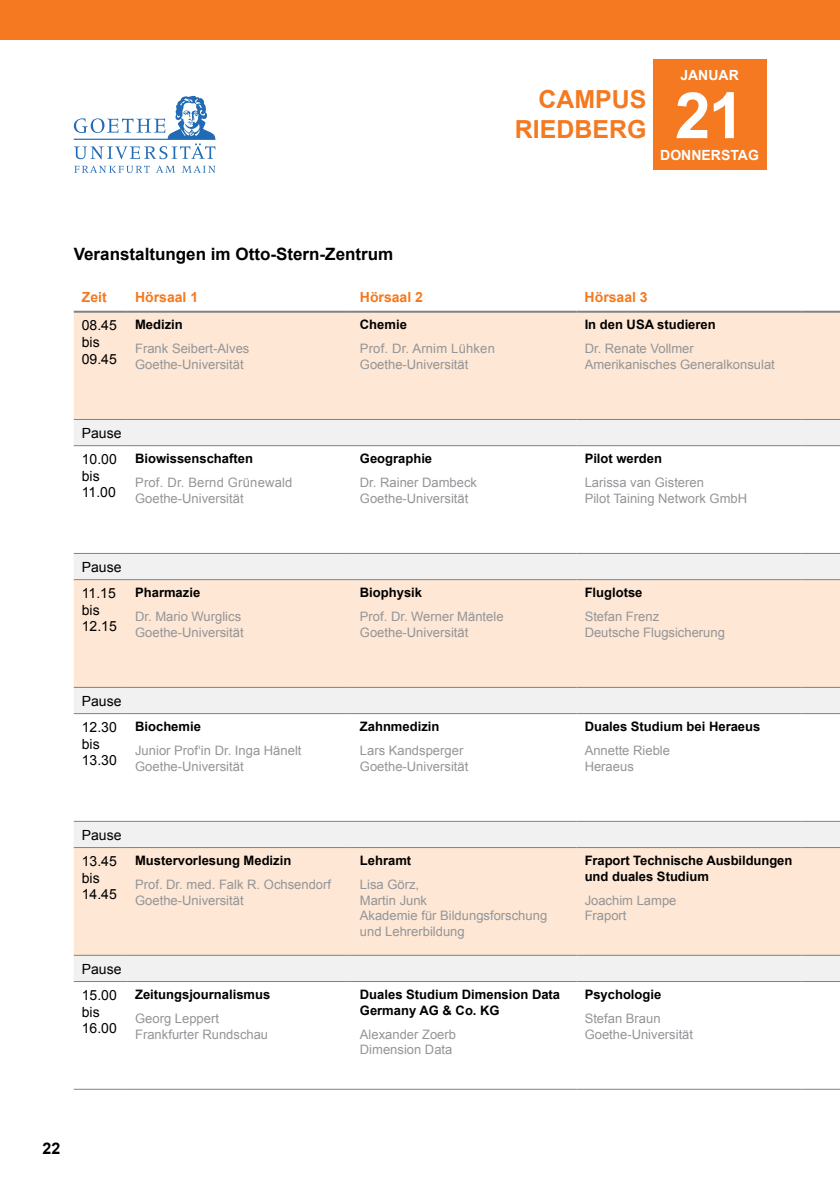
<style>
.page{position:relative;width:840px;height:1191px;background:#fff}
.page>*{position:absolute;margin:0;border:0;box-sizing:border-box;transform-origin:0 0}
.t1{font:700 64px "Arial";color:#fff}
.t2{font:700 24.8px/29.8px "Arial";color:#f47920}
.t3{font:700 17px "Arial";color:#000}
.t4{font:700 16px "Arial";color:#000}
.t5{font:14px/16.8px "Arial";color:#000}
.t6{font:700 14px "Arial";color:#f47920}
.t7{font:700 14px "Arial";color:#fff}
.t8{font:13px/15.6px "Arial";color:#939598}
.t9{font:700 13px/15.6px "Arial";color:#000}
</style>
<div class="page">
<svg style="left:74px;top:96px;width:141px;height:63px"></svg>
<svg style="left:74px;top:166px;width:76px;height:7px"></svg>
<svg style="left:156px;top:166px;width:19px;height:7px"></svg>
<svg style="left:182px;top:166px;width:33px;height:7px"></svg>
<div style="left:74px;top:313px;width:765px;height:106px;background:#fee7d4"></div>
<svg style="left:74px;top:420px;width:765px;height:561px"></svg>
<hr style="left:74px;top:1088px;width:53px;height:1px;background:#808285">
<hr style="left:127px;top:1088px;width:224px;height:1px;background:#808285">
<hr style="left:351px;top:1088px;width:225px;height:1px;background:#808285">
<hr style="left:576px;top:1088px;width:225px;height:1px;background:#808285">
<hr style="left:801px;top:1088px;width:38px;height:1px;background:#808285">
<hr style="left:74px;top:311px;width:53px;height:2px;background:#808285">
<hr style="left:127px;top:311px;width:224px;height:2px;background:#808285">
<hr style="left:351px;top:311px;width:225px;height:2px;background:#808285">
<hr style="left:576px;top:311px;width:225px;height:2px;background:#808285">
<hr style="left:801px;top:311px;width:38px;height:2px;background:#808285">
<hr style="left:74px;top:419px;width:53px;height:1px;background:#808285">
<hr style="left:127px;top:419px;width:224px;height:1px;background:#808285">
<hr style="left:351px;top:419px;width:225px;height:1px;background:#808285">
<hr style="left:576px;top:419px;width:225px;height:1px;background:#808285">
<hr style="left:801px;top:419px;width:38px;height:1px;background:#808285">
<hr style="left:74px;top:445px;width:53px;height:1px;background:#808285">
<hr style="left:127px;top:445px;width:224px;height:1px;background:#808285">
<hr style="left:351px;top:445px;width:225px;height:1px;background:#808285">
<hr style="left:576px;top:445px;width:225px;height:1px;background:#808285">
<hr style="left:801px;top:445px;width:38px;height:1px;background:#808285">
<hr style="left:74px;top:553px;width:53px;height:1px;background:#808285">
<hr style="left:127px;top:553px;width:224px;height:1px;background:#808285">
<hr style="left:351px;top:553px;width:225px;height:1px;background:#808285">
<hr style="left:576px;top:553px;width:225px;height:1px;background:#808285">
<hr style="left:801px;top:553px;width:38px;height:1px;background:#808285">
<hr style="left:74px;top:579px;width:53px;height:1px;background:#808285">
<hr style="left:127px;top:579px;width:224px;height:1px;background:#808285">
<hr style="left:351px;top:579px;width:225px;height:1px;background:#808285">
<hr style="left:576px;top:579px;width:225px;height:1px;background:#808285">
<hr style="left:801px;top:579px;width:38px;height:1px;background:#808285">
<hr style="left:74px;top:687px;width:53px;height:1px;background:#808285">
<hr style="left:127px;top:687px;width:224px;height:1px;background:#808285">
<hr style="left:351px;top:687px;width:225px;height:1px;background:#808285">
<hr style="left:576px;top:687px;width:225px;height:1px;background:#808285">
<hr style="left:801px;top:687px;width:38px;height:1px;background:#808285">
<hr style="left:74px;top:713px;width:53px;height:1px;background:#808285">
<hr style="left:127px;top:713px;width:224px;height:1px;background:#808285">
<hr style="left:351px;top:713px;width:225px;height:1px;background:#808285">
<hr style="left:576px;top:713px;width:225px;height:1px;background:#808285">
<hr style="left:801px;top:713px;width:38px;height:1px;background:#808285">
<hr style="left:74px;top:821px;width:53px;height:1px;background:#808285">
<hr style="left:127px;top:821px;width:224px;height:1px;background:#808285">
<hr style="left:351px;top:821px;width:225px;height:1px;background:#808285">
<hr style="left:576px;top:821px;width:225px;height:1px;background:#808285">
<hr style="left:801px;top:821px;width:38px;height:1px;background:#808285">
<hr style="left:74px;top:847px;width:53px;height:1px;background:#808285">
<hr style="left:127px;top:847px;width:224px;height:1px;background:#808285">
<hr style="left:351px;top:847px;width:225px;height:1px;background:#808285">
<hr style="left:576px;top:847px;width:225px;height:1px;background:#808285">
<hr style="left:801px;top:847px;width:38px;height:1px;background:#808285">
<hr style="left:74px;top:954px;width:53px;height:1px;background:#808285">
<hr style="left:127px;top:954px;width:224px;height:1px;background:#808285">
<hr style="left:351px;top:954px;width:225px;height:1px;background:#808285">
<hr style="left:576px;top:954px;width:225px;height:1px;background:#808285">
<hr style="left:801px;top:954px;width:38px;height:1px;background:#808285">
<hr style="left:74px;top:981px;width:53px;height:1px;background:#808285">
<hr style="left:127px;top:981px;width:224px;height:1px;background:#808285">
<hr style="left:351px;top:981px;width:225px;height:1px;background:#808285">
<hr style="left:576px;top:981px;width:225px;height:1px;background:#808285">
<hr style="left:801px;top:981px;width:38px;height:1px;background:#808285">
<div style="left:0;top:0;width:839px;height:40px;background:#f47920"></div>
<div style="left:652px;top:60px;width:113px;height:110px;background:#f47920"></div>
<h2 class="t2" style="left:514px;top:85px;width:61px;text-indent:24px">Campus<br>Riedberg</h2>
<p class="t7" style="left:680px;top:66px;width:60px">JANUAR</p>
<h1 class="t1" style="left:674px;top:73px;width:71px">21</h1>
<p class="t7" style="left:660px;top:146px;width:100px">DONNERSTAG</p>
<h3 class="t3" style="left:74px;top:242px;width:321px">Veranstaltungen im Otto-Stern-Zentrum</h3>
<p class="t6" style="left:82px;top:287px;width:26px">Zeit</p>
<p class="t6" style="left:135px;top:287px;width:65px">Hörsaal 1</p>
<p class="t6" style="left:360px;top:287px;width:65px">Hörsaal 2</p>
<p class="t6" style="left:584px;top:287px;width:65px">Hörsaal 3</p>
<p class="t5" style="left:82px;top:317px;width:37px">08.45 bis<br>09.45</p>
<p class="t9" style="left:135px;top:317px;width:49px">Medizin</p>
<p class="t9" style="left:360px;top:317px;width:48px">Chemie</p>
<p class="t8" style="left:360px;top:341px;width:136px">Prof. Dr. Arnim Lühken<br>Goethe-Universität</p>
<p class="t9" style="left:584px;top:317px;width:132px">In den USA studieren</p>
<p class="t8" style="left:584px;top:341px;width:192px">Dr. Renate Vollmer<br>Amerikanisches Generalkonsulat</p>
<p class="t8" style="left:135px;top:341px;width:116px">Frank Seibert-Alves<br>Goethe-Universität</p>
<p class="t5" style="left:82px;top:420px;width:41px;line-height:26.2px">Pause<br>10.00</p>
<p class="t5" style="left:82px;top:467px;width:35px">bis<br>11.00</p>
<p class="t9" style="left:135px;top:451px;width:119px">Biowissenschaften</p>
<p class="t8" style="left:135px;top:475px;width:159px">Prof. Dr. Bernd Grünewald<br>Goethe-Universität</p>
<p class="t5" style="left:82px;top:554px;width:41px;line-height:26.2px">Pause<br>11.15</p>
<p class="t5" style="left:82px;top:601px;width:37px">bis<br>12.15</p>
<p class="t9" style="left:135px;top:585px;width:67px">Pharmazie</p>
<p class="t8" style="left:135px;top:609px;width:110px">Dr. Mario Wurglics<br>Goethe-Universität</p>
<p class="t5" style="left:82px;top:687px;width:41px;line-height:26.2px">Pause<br>12.30</p>
<p class="t5" style="left:82px;top:735px;width:37px">bis<br>13.30</p>
<p class="t9" style="left:135px;top:719px;width:67px">Biochemie</p>
<p class="t8" style="left:135px;top:743px;width:168px">Junior Prof‘in Dr. Inga Hänelt<br>Goethe-Universität</p>
<p class="t5" style="left:82px;top:821px;width:41px;line-height:26.2px">Pause<br>13.45</p>
<p class="t5" style="left:82px;top:869px;width:37px">bis<br>14.45</p>
<p class="t9" style="left:135px;top:853px;width:158px">Mustervorlesung Medizin</p>
<p class="t8" style="left:135px;top:877px;width:197px">Prof. Dr. med. Falk R. Ochsendorf<br>Goethe-Universität</p>
<p class="t5" style="left:82px;top:955px;width:41px;line-height:26.2px">Pause<br>15.00</p>
<p class="t5" style="left:82px;top:1003px;width:37px">bis<br>16.00</p>
<p class="t9" style="left:135px;top:987px;width:137px">Zeitungsjournalismus</p>
<p class="t8" style="left:135px;top:1010px;width:134px">Georg Leppert<br>Frankfurter Rundschau</p>
<p class="t9" style="left:360px;top:451px;width:74px">Geographie</p>
<p class="t8" style="left:360px;top:475px;width:119px">Dr. Rainer Dambeck<br>Goethe-Universität</p>
<p class="t9" style="left:360px;top:585px;width:64px">Biophysik</p>
<p class="t8" style="left:360px;top:609px;width:145px">Prof. Dr. Werner Mäntele<br>Goethe-Universität</p>
<p class="t9" style="left:360px;top:719px;width:81px">Zahnmedizin</p>
<p class="t8" style="left:360px;top:743px;width:110px">Lars Kandsperger<br>Goethe-Universität</p>
<p class="t9" style="left:584px;top:451px;width:79px">Pilot werden</p>
<p class="t8" style="left:584px;top:475px;width:164px">Larissa van Gisteren<br>Pilot Taining Network GmbH</p>
<p class="t9" style="left:584px;top:585px;width:59px">Fluglotse</p>
<p class="t8" style="left:584px;top:609px;width:142px">Stefan Frenz<br>Deutsche Flugsicherung</p>
<p class="t9" style="left:584px;top:719px;width:177px">Duales Studium bei Heraeus</p>
<p class="t8" style="left:584px;top:743px;width:87px">Annette Rieble<br>Heraeus</p>
<p class="t9" style="left:360px;top:853px;width:53px">Lehramt</p>
<p class="t8" style="left:360px;top:877px;width:189px">Lisa Görz,<br>Martin Junk<br>Akademie für Bildungsforschung und Lehrerbildung</p>
<p class="t9" style="left:360px;top:987px;width:202px">Duales Studium Dimension Data<br>Germany AG &amp; Co. KG</p>
<p class="t8" style="left:360px;top:1026px;width:98px">Alexander Zoerb<br>Dimension Data</p>
<p class="t9" style="left:584px;top:853px;width:209px">Fraport Technische Ausbildungen und duales Studium</p>
<p class="t8" style="left:584px;top:892px;width:93px">Joachim Lampe<br>Fraport</p>
<p class="t9" style="left:584px;top:987px;width:78px">Psychologie</p>
<p class="t8" style="left:584px;top:1010px;width:110px">Stefan Braun<br>Goethe-Universität</p>
<p class="t4" style="left:43px;top:1137px;width:19px">22</p>
</div>
